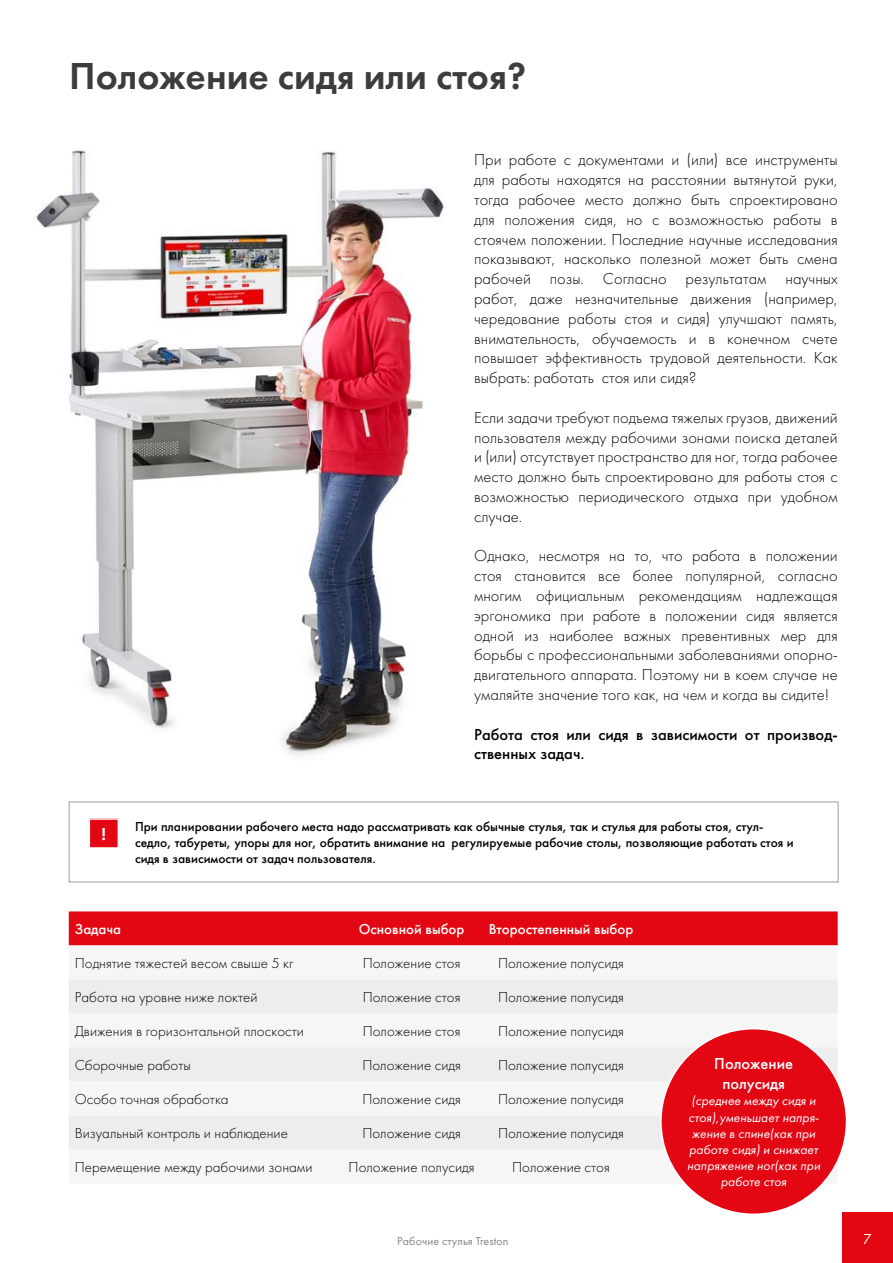
<style>
.page{position:relative;width:893px;height:1263px;background:#fff}
.page>*{position:absolute;margin:0;border:0;box-sizing:border-box;transform-origin:0 0}
.t1{font:39px "Futura Demi";color:#3c3c3b}
.t2{font:18px "Futura Demi";color:#fff}
.t3{font:300 16.5px/19.8px "Futura";color:#000;text-align:justify}
.t4{font:500 16.5px/19.8px "Futura";color:#000}
.t5{font:500 16.5px/19.8px "Futura";color:#fff;text-align:center}
.t6{font:300 15px "Futura";color:#000}
.t7{font:500 15px "Futura";color:#fff}
.t8{font:15px "Futura";color:#fff}
.t9{font:500 13.5px/16.2px "Futura";color:#000}
.t10{font:italic 13.5px/16.2px "Futura";color:#fff;text-align:center}
.t11{font:12px "Futura";letter-spacing:.01em;color:#878787}
</style>
<div class="page">
<img style="left:35px;top:150px;width:409px;height:654px">
<div style="left:842px;top:1212px;width:51px;height:51px;background:#e30613"></div>
<div style="left:69px;top:911px;width:769px;height:34px;background:#e30613"></div>
<div style="left:69px;top:945px;width:769px;height:234px;background:#f6f6f6"></div>
<svg style="left:69px;top:979px;width:769px;height:170px;fill:#ededed"></svg>
<div style="left:661px;top:1029px;width:185px;height:185px;background:#e30613;border-radius:50%"></div>
<div style="left:69px;top:801px;width:769px;height:81px;background:#fff;border:1px solid #9d9d9c"></div>
<div style="left:89px;top:819px;width:29px;height:29px;background:#e30613"></div>
<div style="left:89px;top:818px;width:30px;height:31px;border:2px solid #fff"></div>
<h1 class="t1" style="left:69px;top:51px;width:458px">Положение сидя или стоя?</h1>
<p class="t3" style="left:474px;top:150px;width:365px">При работе с документами и (или) все инструменты для работы находятся на расстоянии вытянутой руки, тогда рабочее место должно быть спроектировано для положения сидя, но с возможностью работы в стоячем положении. Последние научные исследования показывают, насколько полезной может быть смена рабочей позы. Согласно результатам научных работ, даже незначительные движения (например, чередование работы стоя и сидя) улучшают память, внимательность, обучаемость и в конечном счете повышает эффективность трудовой деятельности. Как выбрать: работать стоя или сидя?</p>
<p class="t3" style="left:474px;top:407px;width:365px">Если задачи требуют подъема тяжелых грузов, движений пользователя между рабочими зонами поиска деталей и (или) отсутствует пространство для ног, тогда рабочее место должно быть спроектировано для работы стоя с возможностью периодического отдыха при удобном случае.</p>
<p class="t3" style="left:474px;top:546px;width:365px">Однако, несмотря на то, что работа в положении стоя становится все более популярной, согласно многим официальным рекомендациям надлежащая эргономика при работе в положении сидя является одной из наиболее важных превентивных мер для борьбы с профессиональными заболеваниями опорно&shy;двигательного аппарата. Поэтому ни в коем случае не умаляйте значение того как, на чем и когда вы сидите!</p>
<p class="t4" style="left:474px;top:724px;width:365px">Работа стоя или сидя в зависимости от производ&shy;ственных задач.</p>
<p class="t2" style="left:102px;top:823px;width:6px">!</p>
<p class="t9" style="left:135px;top:818px;width:660px">При планировании рабочего места надо рассматривать как обычные стулья, так и стулья для работы стоя, стул&shy;седло, табуреты, упоры для ног, обратить внимание на регулируемые рабочие столы, позволяющие работать стоя и сидя в зависимости от задач пользователя.</p>
<p class="t7" style="left:75px;top:920px;width:48px">Задача</p>
<p class="t7" style="left:359px;top:920px;width:107px">Основной выбор</p>
<p class="t7" style="left:489px;top:920px;width:146px">Второстепенный выбор</p>
<p class="t6" style="left:75px;top:954px;width:220px">Поднятие тяжестей весом свыше 5 кг</p>
<p class="t6" style="left:363px;top:954px;width:99px">Положение стоя</p>
<p class="t6" style="left:498px;top:954px;width:127px">Положение полусидя</p>
<p class="t6" style="left:75px;top:988px;width:184px">Работа на уровне ниже локтей</p>
<p class="t6" style="left:363px;top:988px;width:99px">Положение стоя</p>
<p class="t6" style="left:498px;top:988px;width:127px">Положение полусидя</p>
<p class="t6" style="left:75px;top:1022px;width:231px">Движения в горизонтальной плоскости</p>
<p class="t6" style="left:363px;top:1022px;width:99px">Положение стоя</p>
<p class="t6" style="left:498px;top:1022px;width:127px">Положение полусидя</p>
<p class="t6" style="left:75px;top:1056px;width:118px">Сборочные работы</p>
<p class="t6" style="left:362px;top:1056px;width:100px">Положение сидя</p>
<p class="t6" style="left:498px;top:1056px;width:127px">Положение полусидя</p>
<p class="t6" style="left:75px;top:1090px;width:155px">Особо точная обработка</p>
<p class="t6" style="left:362px;top:1090px;width:100px">Положение сидя</p>
<p class="t6" style="left:498px;top:1090px;width:127px">Положение полусидя</p>
<p class="t6" style="left:75px;top:1124px;width:215px">Визуальный контроль и наблюдение</p>
<p class="t6" style="left:362px;top:1124px;width:100px">Положение сидя</p>
<p class="t6" style="left:498px;top:1124px;width:127px">Положение полусидя</p>
<p class="t6" style="left:75px;top:1158px;width:239px">Перемещение между рабочими зонами</p>
<p class="t6" style="left:349px;top:1158px;width:127px">Положение полусидя</p>
<p class="t6" style="left:512px;top:1158px;width:99px">Положение стоя</p>
<p class="t5" style="left:714px;top:1054px;width:80px">Положение полусидя</p>
<p class="t10" style="left:687px;top:1093px;width:135px">(среднее между сидя и стоя),уменьшает напря&shy;жение в спине(как при работе сидя) и снижает напряжение ног(как при работе стоя</p>
<p class="t11" style="left:397px;top:1234px;width:113px">Рабочие стулья Treston</p>
<p class="t8" style="left:863px;top:1230px;width:10px">7</p>
</div>
